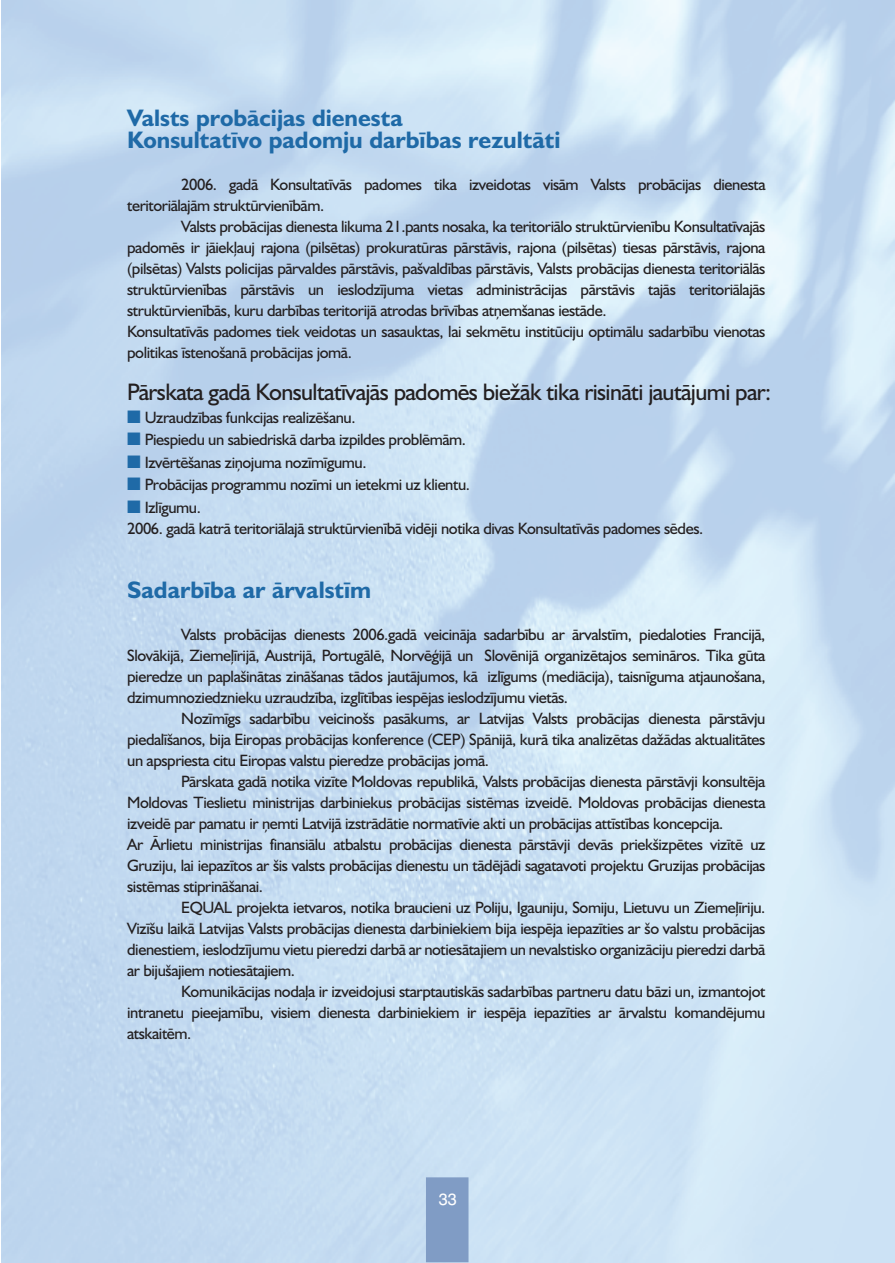
<style>
.page{position:relative;width:895px;height:1263px;background:#fff}
.page>*{position:absolute;margin:0;border:0;box-sizing:border-box;transform-origin:0 0}
.t1{font:700 24px/22.5px "Humanist 521 CE";color:#1f6aa7}
.t2{font:24px "Humanist 521 CE";letter-spacing:-.025em;color:#231f20}
.t3{font:16.5px/21px "Humanist 521 CE";letter-spacing:-.025em;color:#231f20}
.t4{font:16.5px "Swiss CE";color:#fff}
.s1{color:#1f6aa7}
</style>
<div class="page">
<img style="left:1px;top:0;width:893px;height:1263px">
<div style="left:426px;top:1177px;width:42px;height:85px;background:#809cc5"></div>
<p class="t1" style="left:127px;top:106px;width:434px">Valsts probācijas dienesta<br>Konsultatīvo padomju darbības rezultāti</p>
<p class="t3" style="left:181px;top:174px;width:585px">2006. gadā Konsultatīvās padomes tika izveidotas visām Valsts probācijas dienesta</p>
<p class="t3" style="left:127px;top:195px;width:198px">teritoriālajām struktūrvienībām.</p>
<p class="t3" style="left:181px;top:216px;width:585px">Valsts probācijas dienesta likuma 21.pants nosaka, ka teritoriālo struktūrvienību Konsultatīvajās</p>
<p class="t3" style="left:127px;top:237px;width:639px">padomēs ir jāiekļauj rajona (pilsētas) prokuratūras pārstāvis, rajona (pilsētas) tiesas pārstāvis, rajona</p>
<p class="t3" style="left:127px;top:258px;width:639px">(pilsētas) Valsts policijas pārvaldes pārstāvis, pašvaldības pārstāvis, Valsts probācijas dienesta teritoriālās</p>
<p class="t3" style="left:127px;top:279px;width:639px">struktūrvienības pārstāvis un ieslodzījuma vietas administrācijas pārstāvis tajās teritoriālajās</p>
<p class="t3" style="left:127px;top:300px;width:481px">struktūrvienībās, kuru darbības teritorijā atrodas brīvības atņemšanas iestāde.</p>
<p class="t3" style="left:127px;top:321px;width:639px">Konsultatīvās padomes tiek veidotas un sasauktas, lai sekmētu institūciju optimālu sadarbību vienotas</p>
<p class="t3" style="left:127px;top:342px;width:226px">politikas īstenošanā probācijas jomā.</p>
<p class="t2" style="left:127px;top:377px;width:645px">Pārskata gadā Konsultatīvajās padomēs biežāk tika risināti jautājumi par:</p>
<p class="t3" style="left:127px;top:406px;width:230px"><span class="s1">■</span> Uzraudzības funkcijas realizēšanu.</p>
<p class="t3" style="left:127px;top:429px;width:340px"><span class="s1">■</span> Piespiedu un sabiedriskā darba izpildes problēmām.</p>
<p class="t3" style="left:127px;top:451px;width:241px"><span class="s1">■</span> Izvērtēšanas ziņojuma nozīmīgumu.</p>
<p class="t3" style="left:127px;top:474px;width:344px"><span class="s1">■</span> Probācijas programmu nozīmi un ietekmi uz klientu.</p>
<p class="t3" style="left:127px;top:496px;width:577px"><span class="s1">■</span> Izlīgumu.<br>2006. gadā katrā teritoriālajā struktūrvienībā vidēji notika divas Konsultatīvās padomes sēdes.</p>
<p class="t1" style="left:127px;top:578px;width:245px">Sadarbība ar ārvalstīm</p>
<p class="t3" style="left:181px;top:624px;width:585px">Valsts probācijas dienests 2006.gadā veicināja sadarbību ar ārvalstīm, piedaloties Francijā,</p>
<p class="t3" style="left:127px;top:645px;width:639px">Slovākijā, Ziemeļīrijā, Austrijā, Portugālē, Norvēģijā un Slovēnijā organizētajos semināros. Tika gūta</p>
<p class="t3" style="left:127px;top:666px;width:639px">pieredze un paplašinātas zināšanas tādos jautājumos, kā izlīgums (mediācija), taisnīguma atjaunošana,</p>
<p class="t3" style="left:127px;top:687px;width:442px">dzimumnoziedznieku uzraudzība, izglītības iespējas ieslodzījumu vietās.</p>
<p class="t3" style="left:181px;top:708px;width:585px">Nozīmīgs sadarbību veicinošs pasākums, ar Latvijas Valsts probācijas dienesta pārstāvju</p>
<p class="t3" style="left:127px;top:729px;width:639px">piedalīšanos, bija Eiropas probācijas konference (CEP) Spānijā, kurā tika analizētas dažādas aktualitātes</p>
<p class="t3" style="left:127px;top:750px;width:363px">un apspriesta citu Eiropas valstu pieredze probācijas jomā.</p>
<p class="t3" style="left:181px;top:771px;width:585px">Pārskata gadā notika vizīte Moldovas republikā, Valsts probācijas dienesta pārstāvji konsultēja</p>
<p class="t3" style="left:127px;top:792px;width:639px">Moldovas Tieslietu ministrijas darbiniekus probācijas sistēmas izveidē. Moldovas probācijas dienesta</p>
<p class="t3" style="left:127px;top:813px;width:597px">izveidē par pamatu ir ņemti Latvijā izstrādātie normatīvie akti un probācijas attīstības koncepcija.</p>
<p class="t3" style="left:127px;top:834px;width:639px">Ar Ārlietu ministrijas finansiālu atbalstu probācijas dienesta pārstāvji devās priekšizpētes vizītē uz</p>
<p class="t3" style="left:127px;top:855px;width:639px">Gruziju, lai iepazītos ar šis valsts probācijas dienestu un tādējādi sagatavoti projektu Gruzijas probācijas</p>
<p class="t3" style="left:127px;top:876px;width:137px">sistēmas stiprināšanai.</p>
<p class="t3" style="left:181px;top:897px;width:585px">EQUAL projekta ietvaros, notika braucieni uz Poliju, Igauniju, Somiju, Lietuvu un Ziemeļīriju.</p>
<p class="t3" style="left:127px;top:918px;width:639px">Vizīšu laikā Latvijas Valsts probācijas dienesta darbiniekiem bija iespēja iepazīties ar šo valstu probācijas</p>
<p class="t3" style="left:127px;top:939px;width:639px">dienestiem, ieslodzījumu vietu pieredzi darbā ar notiesātajiem un nevalstisko organizāciju pieredzi darbā</p>
<p class="t3" style="left:127px;top:960px;width:169px">ar bijušajiem notiesātajiem.</p>
<p class="t3" style="left:181px;top:981px;width:585px">Komunikācijas nodaļa ir izveidojusi starptautiskās sadarbības partneru datu bāzi un, izmantojot</p>
<p class="t3" style="left:127px;top:1002px;width:639px">intranetu pieejamību, visiem dienesta darbiniekiem ir iespēja iepazīties ar ārvalstu komandējumu</p>
<p class="t3" style="left:127px;top:1023px;width:66px">atskaitēm.</p>
<p class="t4" style="left:438px;top:1189px;width:20px">33</p>
</div>
